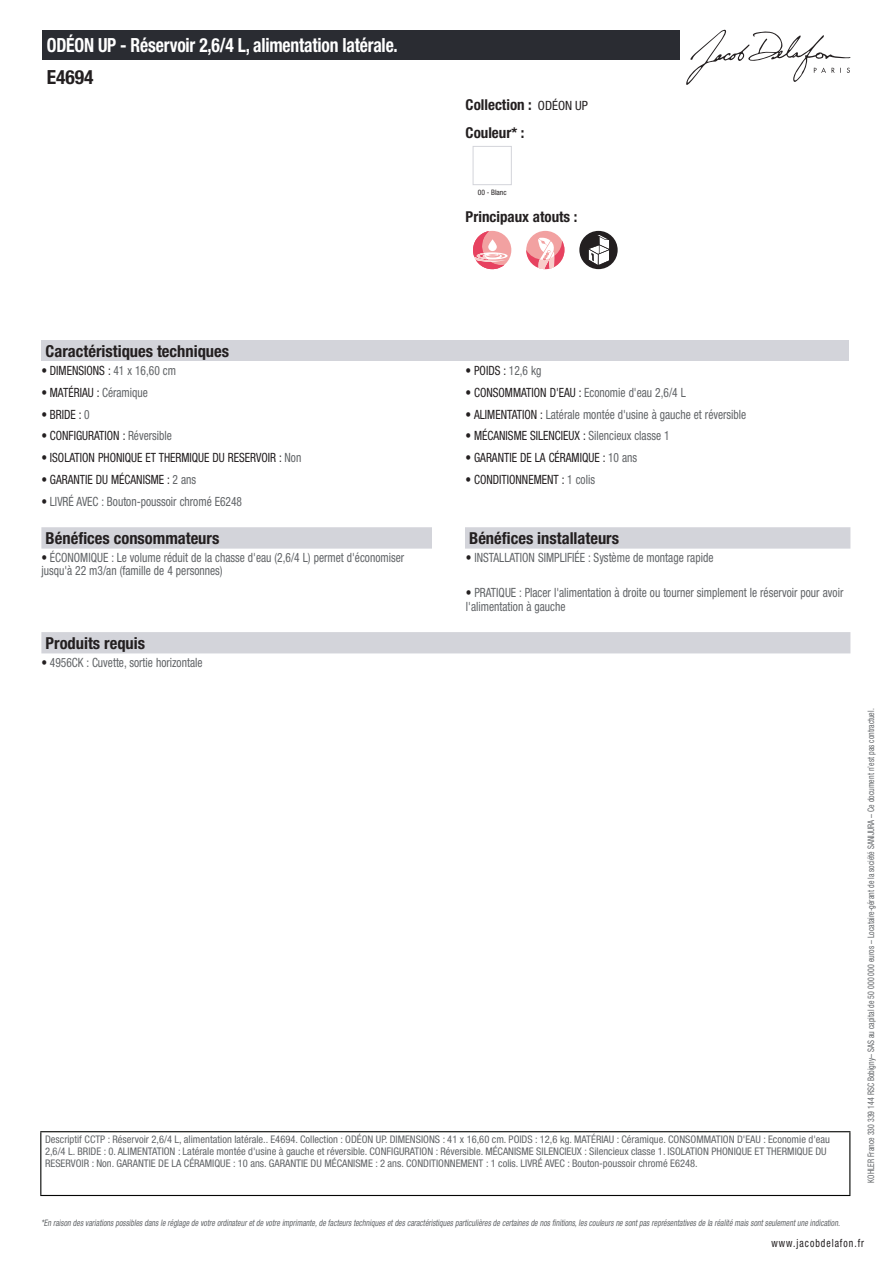
<style>
.page{position:relative;width:893px;height:1263px;background:#fff}
.page>*{position:absolute;margin:0;border:0;box-sizing:border-box;transform-origin:0 0}
.t1{font:700 condensed 19.5px "Helvetica Neue LT Std";letter-spacing:-.01em;color:#fff;scale:.9 1}
.t2{font:700 condensed 19.5px "Helvetica Neue LT Std";color:#231f20}
.t3{font:700 condensed 16.5px "Helvetica Neue LT Std";color:#231f20}
.t4{font:700 condensed 15px/27.8px "Helvetica Neue LT Std";color:#231f20}
.t5{font:condensed 12.75px/13.5px "Helvetica Neue LT Std";color:#626568;scale:.9 1}
.t6{font:condensed 12.75px "Helvetica Neue LT Std";color:#231f20;scale:.9 1}
.t7{font:condensed 11.25px "Helvetica Neue LT Std";letter-spacing:.1em;color:#231f20;scale:.87 1}
.t8{font:condensed 10.5px/12px "Helvetica Neue LT Std";color:#626568}
.t9{font:italic condensed 9px "Helvetica Neue LT Std";color:#626568;scale:.87 1}
.t10{font:condensed 9px "Helvetica Neue LT Std";color:#626568;scale:.87 1}
.t11{font:condensed 7.5px "Helvetica Neue LT Std";color:#231f20}
.s1{font-weight:400;font-size:12.75px}
.s2{color:#626568}
.s3{color:#231f20}
</style>
<div class="page">
<svg style="left:686px;top:30px;width:164px;height:55px"></svg>
<div style="left:473px;top:146px;width:39px;height:39px;border:1px solid #d3d4da"></div>
<div style="left:473px;top:231px;width:38px;height:38px;background:#f2a1a1;border-radius:50%"></div>
<svg style="left:473px;top:231px;width:35px;height:38px"></svg>
<div style="left:526px;top:231px;width:38px;height:38px;background:#f2a1a1;border-radius:50%"></div>
<svg style="left:526px;top:238px;width:38px;height:31px"></svg>
<div style="left:579px;top:231px;width:39px;height:38px;background:#231f20;border-radius:50%"></div>
<svg style="left:588px;top:234px;width:22px;height:32px"></svg>
<div style="left:41px;top:340px;width:808px;height:21px;background:#d3d4da"></div>
<svg style="left:41px;top:527px;width:809px;height:22px;background:#d4d5db"></svg>
<div style="left:432px;top:527px;width:33px;height:22px;background:#fff"></div>
<div style="left:41px;top:632px;width:809px;height:21px;background:#d3d4da"></div>
<div style="left:43px;top:30px;width:637px;height:30px;background:#2a2c32"></div>
<hr style="left:40px;top:1131px;width:810px;height:1px;background:#040503">
<hr style="left:40px;top:1132px;width:1px;height:63px;background:#040503">
<hr style="left:849px;top:1132px;width:1px;height:63px;background:#040503">
<hr style="left:40px;top:1195px;width:810px;height:1px;background:#040503">
<h1 class="t1" style="left:47px;top:33px;width:392px">ODÉON UP - Réservoir 2,6/4 L, alimentation latérale.</h1>
<h1 class="t2" style="left:47px;top:65px;width:48px">E4694</h1>
<h3 class="t4" style="left:466px;top:90px;width:124px">Collection : <span class="s1">ODÉON UP<br></span>Couleur* :</h3>
<p class="t11" style="left:478px;top:188px;width:30px">00 - Blanc</p>
<h3 class="t4" style="left:466px;top:203px;width:113px">Principaux atouts :</h3>
<h2 class="t3" style="left:46px;top:341px;width:185px">Caractéristiques techniques</h2>
<p class="t6" style="left:41px;top:363px;width:151px">• DIMENSIONS : <span class="s2">41 x 16,60 cm</span></p>
<p class="t6" style="left:466px;top:363px;width:86px">• POIDS : <span class="s2">12,6 kg</span></p>
<p class="t6" style="left:41px;top:385px;width:120px">• MATÉRIAU : <span class="s2">Céramique</span></p>
<p class="t6" style="left:466px;top:385px;width:246px">• CONSOMMATION D'EAU : <span class="s2">Economie d'eau 2,6/4 L</span></p>
<p class="t6" style="left:41px;top:407px;width:55px">• BRIDE : <span class="s2">0</span></p>
<p class="t5" style="left:466px;top:407px;width:313px"><span class="s3">• ALIMENTATION :</span> Latérale montée d'usine à gauche et réversible</p>
<p class="t6" style="left:41px;top:428px;width:147px">• CONFIGURATION : <span class="s2">Réversible</span></p>
<p class="t6" style="left:466px;top:428px;width:228px">• MÉCANISME SILENCIEUX : <span class="s2">Silencieux classe 1</span></p>
<p class="t6" style="left:41px;top:450px;width:290px">• ISOLATION PHONIQUE ET THERMIQUE DU RESERVOIR : <span class="s2">Non</span></p>
<p class="t6" style="left:466px;top:450px;width:192px">• GARANTIE DE LA CÉRAMIQUE : <span class="s2">10 ans</span></p>
<p class="t6" style="left:41px;top:472px;width:173px">• GARANTIE DU MÉCANISME : <span class="s2">2 ans</span></p>
<p class="t6" style="left:466px;top:472px;width:145px">• CONDITIONNEMENT : <span class="s2">1 colis</span></p>
<p class="t5" style="left:41px;top:495px;width:225px"><span class="s3">•</span> LIVRÉ AVEC : Bouton-poussoir chromé E6248</p>
<h2 class="t3" style="left:46px;top:528px;width:175px">Bénéfices consommateurs</h2>
<h2 class="t3" style="left:469px;top:528px;width:151px">Bénéfices installateurs</h2>
<p class="t5" style="left:41px;top:551px;width:405px"><span class="s3">•</span> ÉCONOMIQUE : Le volume réduit de la chasse d'eau (2,6/4 L) permet d'économiser jusqu'à 22 m3/an (famille de 4 personnes)</p>
<p class="t5" style="left:466px;top:551px;width:277px"><span class="s3">•</span> INSTALLATION SIMPLIFIÉE : Système de montage rapide</p>
<p class="t5" style="left:466px;top:586px;width:421px"><span class="s3">•</span> PRATIQUE : Placer l'alimentation à droite ou tourner simplement le réservoir pour avoir l'alimentation à gauche</p>
<h2 class="t3" style="left:46px;top:633px;width:101px">Produits requis</h2>
<p class="t5" style="left:41px;top:655px;width:181px"><span class="s3">•</span> 4956CK : Cuvette, sortie horizontale</p>
<p class="t8" style="left:45px;top:1134px;width:786px">Descriptif CCTP : Réservoir 2,6/4 L, alimentation latérale.. E4694. Collection : ODÉON UP. DIMENSIONS : 41 x 16,60 cm. POIDS : 12,6 kg. MATÉRIAU : Céramique. CONSOMMATION D'EAU : Economie d'eau<br>2,6/4 L. BRIDE : 0. ALIMENTATION : Latérale montée d'usine à gauche et réversible. CONFIGURATION : Réversible. MÉCANISME SILENCIEUX : Silencieux classe 1. ISOLATION PHONIQUE ET THERMIQUE DU<br>RESERVOIR : Non. GARANTIE DE LA CÉRAMIQUE : 10 ans. GARANTIE DU MÉCANISME : 2 ans. CONDITIONNEMENT : 1 colis. LIVRÉ AVEC : Bouton-poussoir chromé E6248.</p>
<p class="t10" style="left:866px;top:1183px;width:547px;rotate:-90deg">KOHLER France 330 339 144 RSC Bobigny– SAS au capital de 50 000 000 euros – Locataire-gérant de la société SANIJURA – Ce document n’est pas contractuel.</p>
<p class="t9" style="left:41px;top:1217px;width:922px">*En raison desvariationspossiblesdansle réglage de votre ordinateuretde votre imprimante,de facteurstechniquesetdescaractéristiquesparticulièresde certainesde nosfinitions,lescouleursne sontpasreprésentativesde la réalité maissontseulementune indication.</p>
<p class="t7" style="left:772px;top:1237px;width:108px">www.jacobdelafon.fr</p>
</div>
